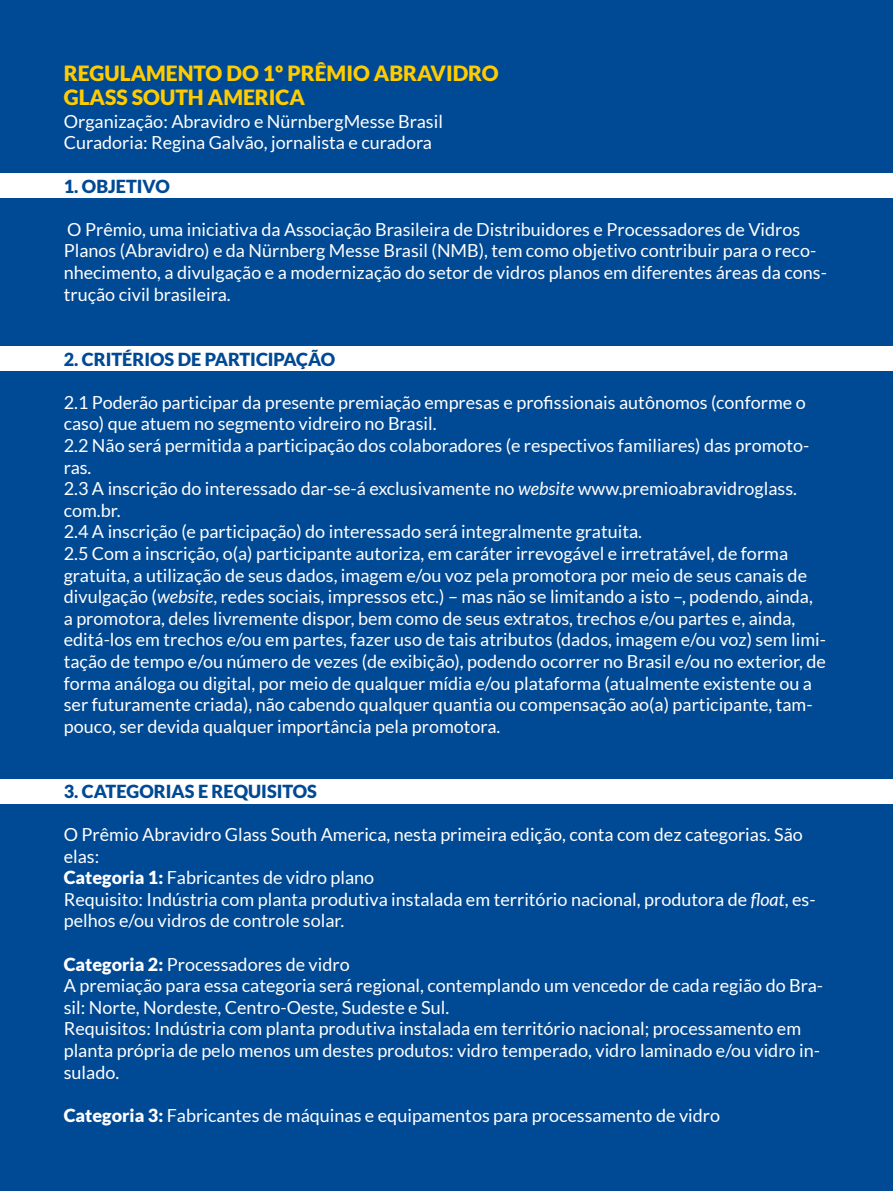
<style>
.page{position:relative;width:893px;height:1191px;background:#004994}
.page>*{position:absolute;margin:0;border:0;box-sizing:border-box;transform-origin:0 0}
.TEXTO_MATERIA{font:900 21px/24px "Lato";color:#fc0}
.TEXTO_MATERIA-2{font:18px/21.6px "Lato";color:#fff}
.TEXTO_MATERIA-3{font:900 18px "Lato";color:#004994}
.s1{font-style:italic}
.s2{font-weight:900}
</style>
<div class="page">
<div style="left:0;top:173px;width:893px;height:25px;background:#fff"></div>
<div style="left:0;top:346px;width:893px;height:25px;background:#fff"></div>
<div style="left:0;top:779px;width:893px;height:25px;background:#fff"></div>
<p class="TEXTO_MATERIA" style="left:64px;top:61px;width:436px">REGULAMENTO DO 1º PRÊMIO ABRAVIDRO<br>GLASS SOUTH AMERICA</p>
<p class="TEXTO_MATERIA-2" style="left:64px;top:110px;width:381px">Organização: Abravidro e NürnbergMesse Brasil</p>
<p class="TEXTO_MATERIA-2" style="left:64px;top:132px;width:370px">Curadoria: Regina Galvão, jornalista e curadora</p>
<p class="TEXTO_MATERIA-3" style="left:64px;top:175px;width:107px">1. OBJETIVO</p>
<p class="TEXTO_MATERIA-2" style="left:64px;top:218px;width:765px">O Prêmio, uma iniciativa da Associação Brasileira de Distribuidores e Processadores de Vidros Planos (Abravidro) e da Nürnberg Messe Brasil (NMB), tem como objetivo contribuir para o reco&shy;nhecimento, a divulgação e a modernização do setor de vidros planos em diferentes áreas da cons&shy;trução civil brasileira.</p>
<p class="TEXTO_MATERIA-3" style="left:64px;top:348px;width:273px">2. CRITÉRIOS DE PARTICIPAÇÃO</p>
<p class="TEXTO_MATERIA-2" style="left:64px;top:391px;width:743px">2.1 Poderão participar da presente premiação empresas e profissionais autônomos (conforme o caso) que atuem no segmento vidreiro no Brasil.</p>
<p class="TEXTO_MATERIA-2" style="left:64px;top:434px;width:747px">2.2 Não será permitida a participação dos colaboradores (e respectivos familiares) das promoto&shy;ras.</p>
<p class="TEXTO_MATERIA-2" style="left:64px;top:478px;width:735px">2.3 A inscrição do interessado dar-se-á exclusivamente no <span class="s1">website</span> www.premioabravidroglass. com.br.</p>
<p class="TEXTO_MATERIA-2" style="left:64px;top:521px;width:580px">2.4 A inscrição (e participação) do interessado será integralmente gratuita.</p>
<p class="TEXTO_MATERIA-2" style="left:64px;top:542px;width:764px">2.5 Com a inscrição, o(a) participante autoriza, em caráter irrevogável e irretratável, de forma gratuita, a utilização de seus dados, imagem e/ou voz pela promotora por meio de seus canais de divulgação (<span class="s1">website</span>, redes sociais, impressos etc.) – mas não se limitando a isto –, podendo, ainda, a promotora, deles livremente dispor, bem como de seus extratos, trechos e/ou partes e, ainda, editá-los em trechos e/ou em partes, fazer uso de tais atributos (dados, imagem e/ou voz) sem limi&shy;tação de tempo e/ou número de vezes (de exibição), podendo ocorrer no Brasil e/ou no exterior, de forma análoga ou digital, por meio de qualquer mídia e/ou plataforma (atualmente existente ou a ser futuramente criada), não cabendo qualquer quantia ou compensação ao(a) participante, tam&shy;pouco, ser devida qualquer importância pela promotora.</p>
<p class="TEXTO_MATERIA-3" style="left:64px;top:780px;width:255px">3. CATEGORIAS E REQUISITOS</p>
<p class="TEXTO_MATERIA-2" style="left:64px;top:823px;width:740px">O Prêmio Abravidro Glass South America, nesta primeira edição, conta com dez categorias. São elas:</p>
<p class="TEXTO_MATERIA-2" style="left:64px;top:866px;width:312px"><span class="s2">Categoria 1:</span> Fabricantes de vidro plano</p>
<p class="TEXTO_MATERIA-2" style="left:64px;top:888px;width:753px">Requisito: Indústria com planta produtiva instalada em território nacional, produtora de <span class="s1">float</span>, es&shy;pelhos e/ou vidros de controle solar.</p>
<p class="TEXTO_MATERIA-2" style="left:64px;top:953px;width:287px"><span class="s2">Categoria 2:</span> Processadores de vidro</p>
<p class="TEXTO_MATERIA-2" style="left:64px;top:974px;width:761px">A premiação para essa categoria será regional, contemplando um vencedor de cada região do Bra&shy;sil: Norte, Nordeste, Centro-Oeste, Sudeste e Sul.</p>
<p class="TEXTO_MATERIA-2" style="left:64px;top:1018px;width:758px">Requisitos: Indústria com planta produtiva instalada em território nacional; processamento em planta própria de pelo menos um destes produtos: vidro temperado, vidro laminado e/ou vidro in&shy;sulado.</p>
<p class="TEXTO_MATERIA-2" style="left:64px;top:1104px;width:658px"><span class="s2">Categoria 3:</span> Fabricantes de máquinas e equipamentos para processamento de vidro</p>
</div>
